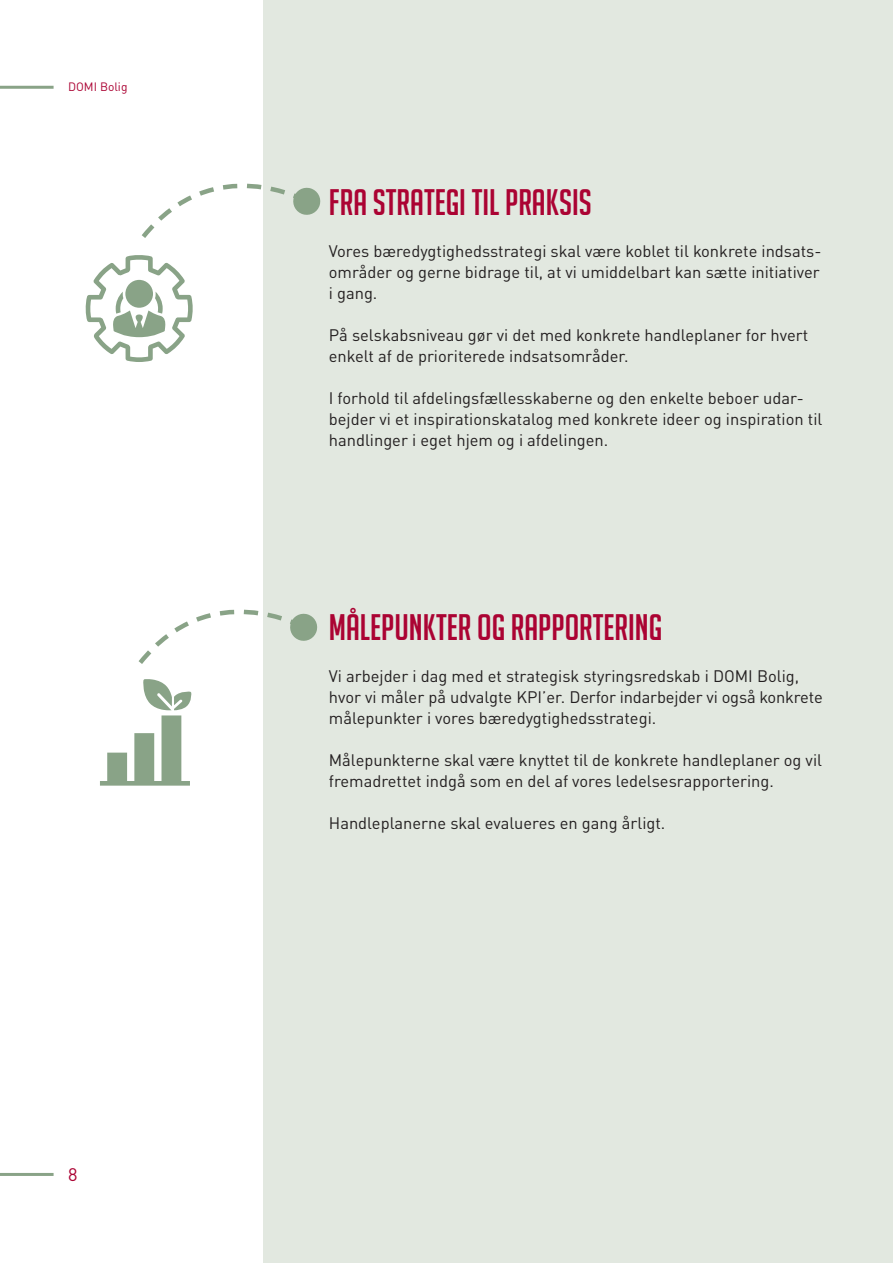
<style>
.page{position:relative;width:893px;height:1263px;background:#fff}
.page>*{position:absolute;margin:0;border:0;box-sizing:border-box;transform-origin:0 0}
.Overskrift{font:36px "Big Noodle Titling";color:#ab0333}
.t1{font:18px "DIN Pro";color:#ab0333}
.Brød{font:16.5px/21px "DIN Pro";color:#231f20}
.t2{font:12px "DIN Pro";color:#ab0333}
</style>
<div class="page">
<hr style="left:0;top:1173px;width:54px;height:3px;background:#89a387">
<hr style="left:0;top:86px;width:54px;height:3px;background:#89a387">
<div style="left:264px;top:0;width:629px;height:1263px;background:#e2e8e0"></div>
<svg style="left:100px;top:679px;width:92px;height:107px"></svg>
<svg style="left:85px;top:255px;width:108px;height:107px"></svg>
<svg style="left:141px;top:149px;width:180px;height:94px"></svg>
<svg style="left:138px;top:575px;width:180px;height:94px"></svg>
<p class="t2" style="left:68px;top:78px;width:61px">DOMI Bolig</p>
<p class="t1" style="left:68px;top:1160px;width:11px">8</p>
<p class="Overskrift" style="left:329px;top:183px;width:264px">FRA STRATEGI TIL PRAKSIS</p>
<p class="Brød" style="left:329px;top:239px;width:494px;text-align:justify">Vores bæredygtighedsstrategi skal være koblet til konkrete indsats&shy;områder og gerne bidrage til, at vi umiddelbart kan sætte initiativer i gang.</p>
<p class="Brød" style="left:329px;top:323px;width:481px">På selskabsniveau gør vi det med konkrete handleplaner for hvert enkelt af de prioriterede indsatsområder.</p>
<p class="Brød" style="left:329px;top:386px;width:495px">I forhold til afdelingsfællesskaberne og den enkelte beboer udar&shy;bejder vi et inspirationskatalog med konkrete ideer og inspiration til handlinger i eget hjem og i afdelingen.</p>
<p class="Overskrift" style="left:329px;top:608px;width:335px">MÅLEPUNKTER OG RAPPORTERING</p>
<p class="Brød" style="left:329px;top:664px;width:495px">Vi arbejder i dag med et strategisk styringsredskab i DOMI Bolig, hvor vi måler på udvalgte KPI’er. Derfor indarbejder vi også konkrete målepunkter i vores bæredygtighedsstrategi.</p>
<p class="Brød" style="left:329px;top:748px;width:495px">Målepunkterne skal være knyttet til de konkrete handleplaner og vil fremadrettet indgå som en del af vores ledelsesrapportering.</p>
<p class="Brød" style="left:329px;top:811px;width:338px">Handleplanerne skal evalueres en gang årligt.</p>
</div>
